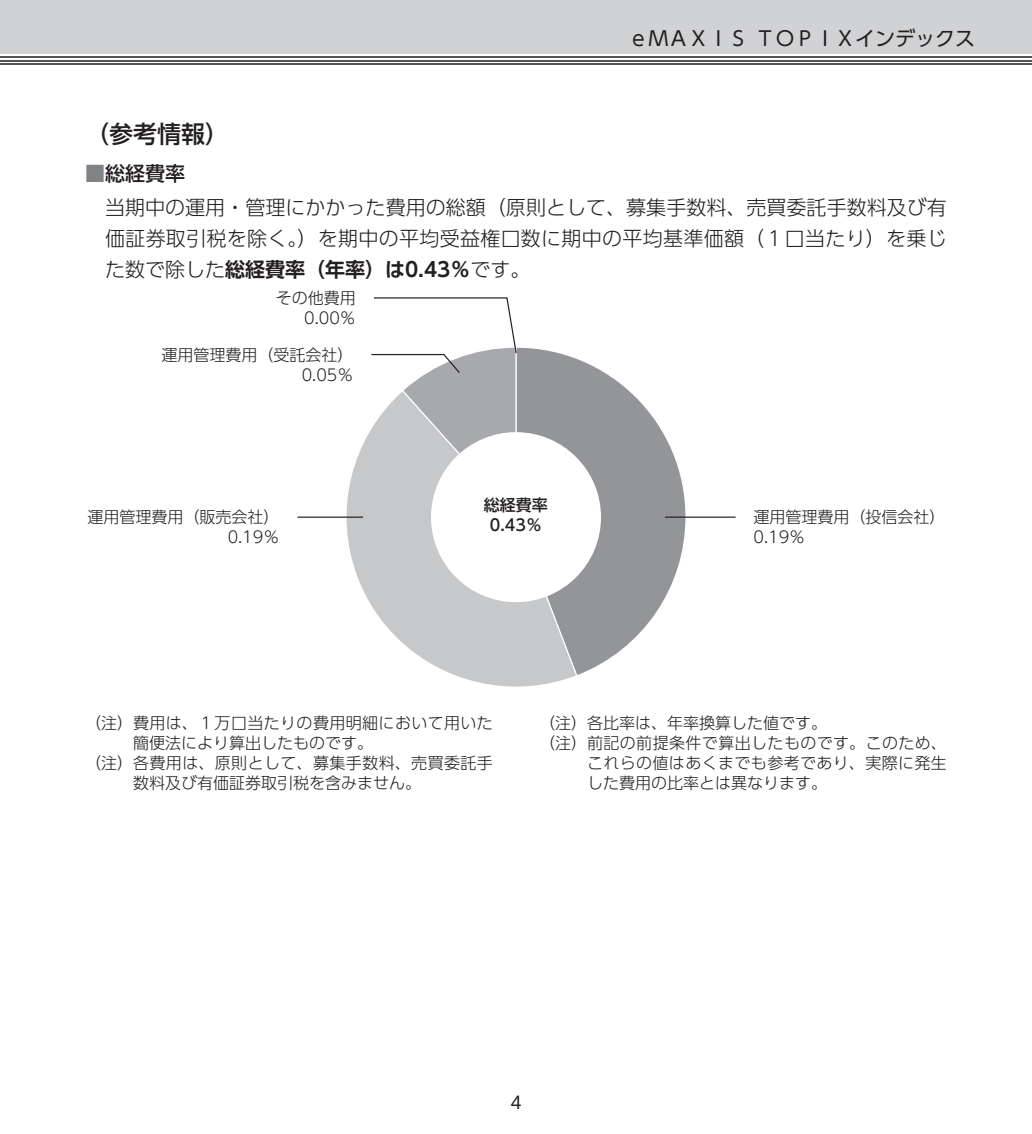
<style>
.page{position:relative;width:1032px;height:1134px;background:#fff}
.page>*{position:absolute;margin:0;border:0;box-sizing:border-box;transform-origin:0 0}
.t1{font:24px "UD Shin Go Pro Medium 90 msp RKSJ H";color:#231f20}
.t2{font:20px/31px "UD Shin Go Pro Light 90 msp RKSJ H";letter-spacing:.015em;color:#231f20}
.t3{font:20px "UD Shin Go Pro De Bold 90 msp RKSJ H";color:#231f20}
.t4{font:20px "UD Shin Go Pro Regular 90 msp RKSJ H";color:#231f20}
.t5{font:20px "UD Shin Go Pro Medium 90 msp RKSJ H";color:#231f20}
.t6{font:17px "UD Shin Go Pro Regular 90 msp RKSJ H";color:#231f20}
.t7{font:16px/20px "UD Shin Go Pro Light 90 msp RKSJ H";color:#231f20;text-align:right}
.t8{font:16px "UD Shin Go Pro Light 90 msp RKSJ H";letter-spacing:.025em;color:#231f20}
.t9{font:16px/20px "UD Shin Go Pro Medium 90 msp RKSJ H";color:#231f20;text-align:center}
.s1{color:#808285}
.s2{font-family:"UD Shin Go Pro Light 90 msp RKSJ H"}
</style>
<div class="page">
<div style="left:0;top:0;width:1032px;height:54px;background:#d1d2d4"></div>
<hr style="left:0;top:63px;width:1032px;height:2px;background:#535355">
<hr style="left:0;top:60px;width:1032px;height:1px;background:#535355">
<hr style="left:0;top:56px;width:1032px;height:2px;background:#535355">
<svg style="left:517px;top:347px;width:169px;height:328px"></svg>
<svg style="left:346px;top:389px;width:232px;height:298px"></svg>
<div style="left:431px;top:432px;width:170px;height:170px;background:#fff;border-radius:50%"></div>
<svg style="left:370px;top:297px;width:147px;height:223px"></svg>
<hr style="left:297px;top:516px;width:66px;height:2px;background:#231f20">
<hr style="left:665px;top:516px;width:70px;height:2px;background:#231f20">
<p class="t4" style="left:628px;top:31px;width:348px">ｅＭＡＸＩＳ ＴＯＰＩＸインデックス</p>
<h1 class="t1" style="left:85px;top:125px;width:146px">（参考情報）</h1>
<p class="t5" style="left:85px;top:165px;width:101px"><span class="s1">■</span>総経費率</p>
<p class="t2" style="left:105px;top:194px;width:843px">当期中の運用・管理にかかった費用の総額（原則として、募集手数料、売買委託手数料及び有価証券取引税を除く。）を期中の平均受益権口数に期中の平均基準価額（１口当たり）を乗じ</p>
<p class="t3" style="left:105px;top:261px;width:427px"><span class="s2">た数で除した</span>総経費率（年率）は0.43％<span class="s2">です。</span></p>
<p class="t7" style="left:276px;top:290px;width:81px">その他費用<br>0.00％</p>
<p class="t7" style="left:161px;top:347px;width:193px">運用管理費用（受託会社）<br>0.05％</p>
<p class="t9" style="left:484px;top:497px;width:65px">総経費率<br>0.43％</p>
<p class="t7" style="left:87px;top:509px;width:193px">運用管理費用（販売会社）<br>0.19％</p>
<p class="t7" style="left:753px;top:509px;width:193px;text-align:left">運用管理費用（投信会社）<br>0.19％</p>
<p class="t8" style="left:85px;top:717px;width:409px">（注） 費用は、１万口当たりの費用明細において用いた</p>
<p class="t7" style="left:133px;top:735px;width:241px">簡便法により算出したものです。</p>
<p class="t8" style="left:85px;top:757px;width:409px">（注） 各費用は、原則として、募集手数料、売買委託手</p>
<p class="t7" style="left:133px;top:775px;width:289px">数料及び有価証券取引税を含みません。</p>
<p class="t7" style="left:539px;top:715px;width:289px">（注） 各比率は、年率換算した値です。</p>
<p class="t8" style="left:539px;top:737px;width:409px">（注） 前記の前提条件で算出したものです。このため、</p>
<p class="t8" style="left:587px;top:757px;width:361px">これらの値はあくまでも参考であり、実際に発生</p>
<p class="t7" style="left:587px;top:775px;width:241px">した費用の比率とは異なります。</p>
<p class="t6" style="left:510px;top:1096px;width:13px">4</p>
</div>
